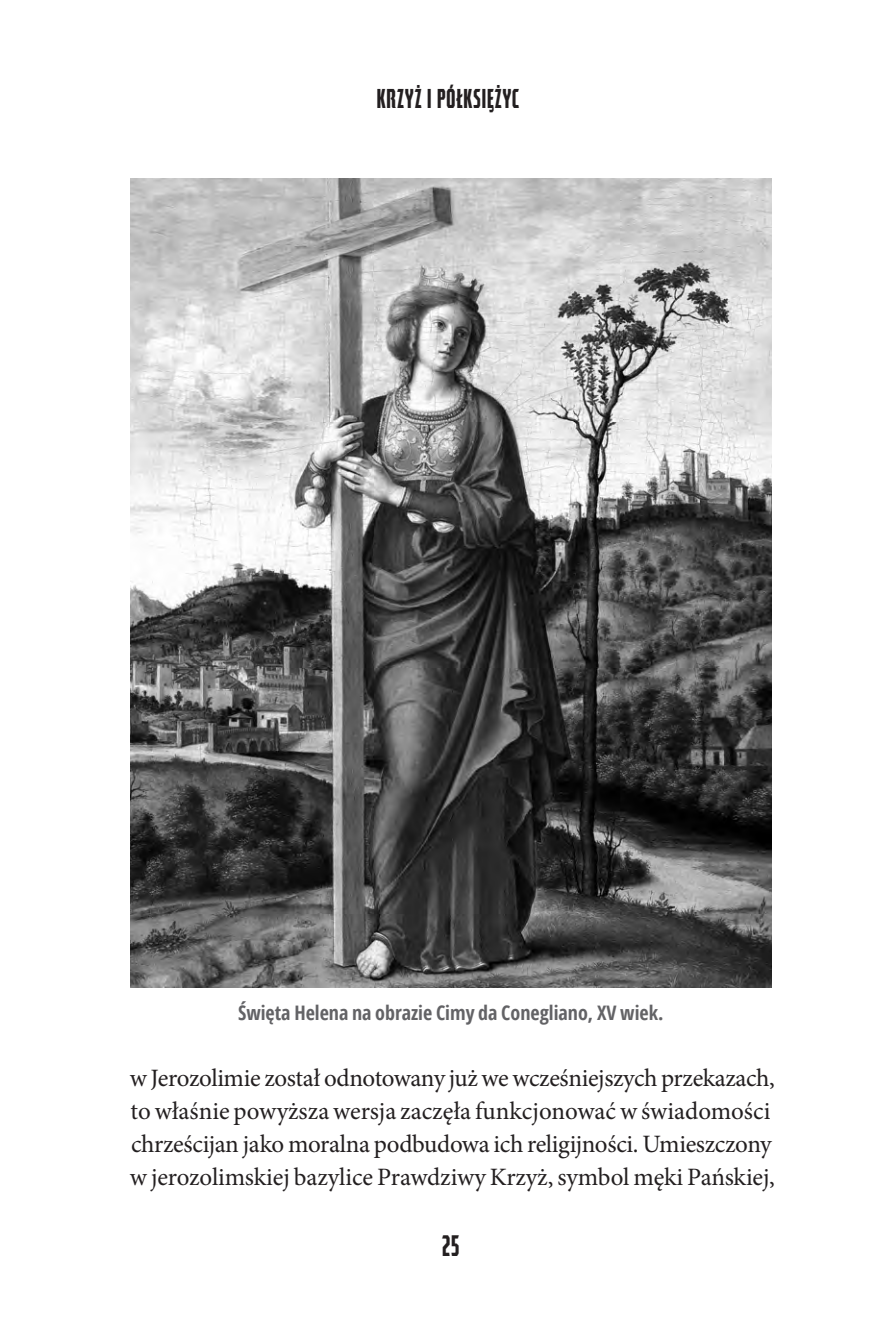
<style>
.page{position:relative;width:879px;height:1333px;background:#fff}
.page>*{position:absolute;margin:0;border:0;box-sizing:border-box;transform-origin:0 0}
.glowny_bez_wciecia{font:25px/33px "Minion Pro";letter-spacing:-.015em;color:#231f20}
.t1{font:25px "Spectrashell";color:#231f20}
.Zywa_pagina{font:23px "Spectrashell";letter-spacing:.04em;color:#231f20}
.Podpis_ilustracji{font:700 condensed 20px "Open Sans";color:#636366}
</style>
<div class="page">
<img style="left:130px;top:178px;width:641px;height:808px">
<p class="Zywa_pagina" style="left:377px;top:80px;width:144px">KRZYŻ I PÓŁKSIĘŻYC</p>
<p class="Podpis_ilustracji" style="left:238px;top:998px;width:427px">Święta Helena na obrazie Cimy da Conegliano, XV wiek.</p>
<p class="glowny_bez_wciecia" style="left:130px;top:1061px;width:646px">w Jerozolimie został odnotowany już we wcześniejszych przekazach, to właśnie powyższa wersja zaczęła funkcjonować w świadomości chrześcijan jako moralna podbudowa ich religijności. Umieszczony w jerozolimskiej bazylice Prawdziwy Krzyż, symbol męki Pańskiej,</p>
<p class="t1" style="left:442px;top:1226px;width:19px">25</p>
</div>
